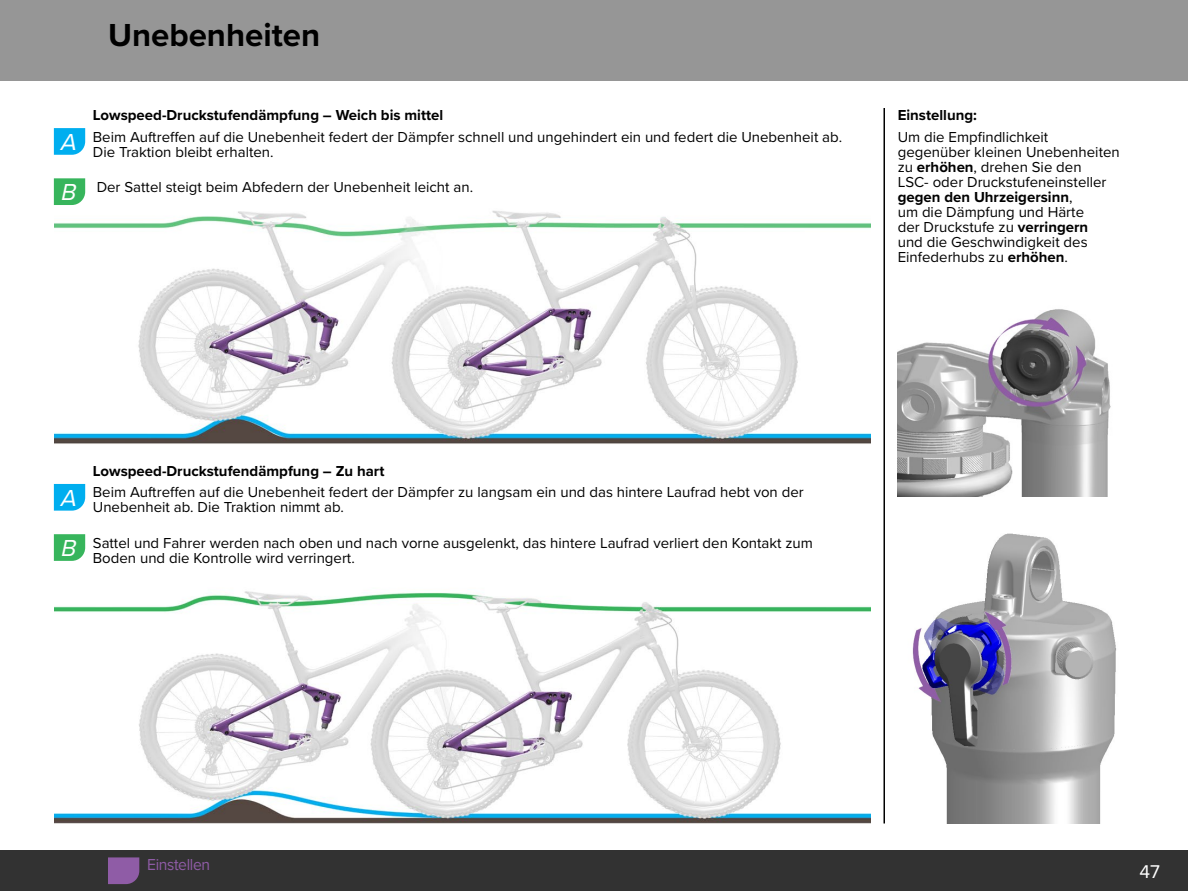
<style>
.page{position:relative;width:1188px;height:891px;background:#fff}
.page>*{position:absolute;margin:0;border:0;box-sizing:border-box;transform-origin:0 0}
.t1{font:700 33px "Proxima Nova";color:#000}
.t2{font:italic 24px/50.2px "Proxima Nova";color:#fff}
.t3{font:19.2px "Proxima Nova";color:#fff}
.t4{font:16.5px "Proxima Nova";letter-spacing:-.025em;color:#8f5ca6;scale:.95 1}
.t5{font:15px/15px "Proxima Nova";color:#000}
.t6{font:700 15px "Proxima Nova";color:#000}
.s1{font-weight:700}
</style>
<div class="page">
<div style="left:0;top:850px;width:1188px;height:41px;background:#323232"></div>
<svg style="left:54px;top:484px;width:31px;height:27px"></svg>
<svg style="left:54px;top:534px;width:31px;height:27px"></svg>
<svg style="left:54px;top:128px;width:31px;height:27px"></svg>
<svg style="left:54px;top:178px;width:31px;height:27px"></svg>
<img style="left:54px;top:210px;width:817px;height:234px">
<img style="left:54px;top:591px;width:817px;height:233px">
<svg style="left:108px;top:857px;width:31px;height:27px"></svg>
<hr style="left:884px;top:108px;width:1px;height:716px;background:#000">
<div style="left:0;top:0;width:1188px;height:81px;background:#969696"></div>
<img style="left:912px;top:533px;width:205px;height:291px">
<img style="left:898px;top:309px;width:213px;height:187px">
<h1 class="t1" style="left:108px;top:11px;width:214px">Unebenheiten</h1>
<h2 class="t2" style="left:60px;top:116px;width:24px">A<br>B</h2>
<p class="t6" style="left:93px;top:104px;width:352px">Lowspeed-Druckstufendämpfung – Weich bis mittel</p>
<p class="t5" style="left:93px;top:128px;width:751px">Beim Auftreffen auf die Unebenheit federt der Dämpfer schnell und ungehindert ein und federt die Unebenheit ab.<br>Die Traktion bleibt erhalten.</p>
<p class="t5" style="left:97px;top:179px;width:378px">Der Sattel steigt beim Abfedern der Unebenheit leicht an.</p>
<p class="t6" style="left:898px;top:104px;width:81px">Einstellung:</p>
<p class="t5" style="left:898px;top:128px;width:224px">Um die Empfindlichkeit gegenüber kleinen Unebenheiten zu <span class="s1">erhöhen</span>, drehen Sie den<br>LSC- oder Druckstufeneinsteller <span class="s1">gegen den Uhrzeigersinn</span>,<br>um die Dämpfung und Härte<br>der Druckstufe zu <span class="s1">verringern<br></span>und die Geschwindigkeit des<br>Einfederhubs zu <span class="s1">erhöhen</span>.</p>
<h2 class="t2" style="left:60px;top:472px;width:24px">A<br>B</h2>
<p class="t6" style="left:93px;top:460px;width:293px">Lowspeed-Druckstufendämpfung – Zu hart</p>
<p class="t5" style="left:93px;top:484px;width:712px">Beim Auftreffen auf die Unebenheit federt der Dämpfer zu langsam ein und das hintere Laufrad hebt von der<br>Unebenheit ab. Die Traktion nimmt ab.</p>
<p class="t5" style="left:93px;top:535px;width:722px">Sattel und Fahrer werden nach oben und nach vorne ausgelenkt, das hintere Laufrad verliert den Kontakt zum<br>Boden und die Kontrolle wird verringert.</p>
<p class="t4" style="left:147px;top:853px;width:68px">Einstellen</p>
<p class="t3" style="left:1140px;top:857px;width:22px">47</p>
</div>
